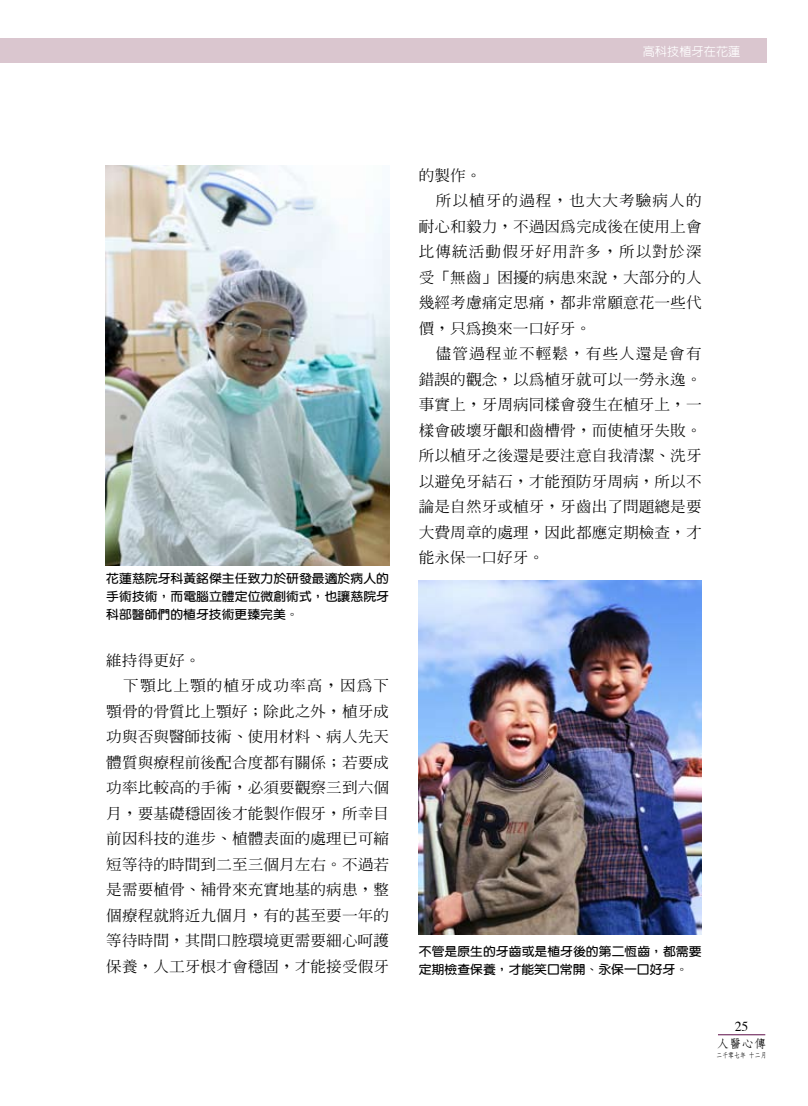
<style>
.page{position:relative;width:808px;height:1106px;background:#fff}
.page>*{position:absolute;margin:0;border:0;box-sizing:border-box;transform-origin:0 0}
.t1{font:500 14.85px "Inn Ming";color:#000;scale:1.06 1}
.t2{font:500 14.85px "Inn Ming";letter-spacing:.065em;color:#000;scale:1.06 1}
.t3{font:13.65px "Times";color:#000}
.t4{font:700 12.15px/18px "Yen Round";color:#000;text-align:justify;scale:1.06 1}
.t5{font:500 12.15px "Lin Gothic";color:#fff}
.t6{font:700 11.7px "Nan Sung";color:#000;scale:1.05 1}
.t7{font:700 7.2px "Nan Sung";color:#000;scale:.82 1}
</style>
<div class="page">
<hr style="left:718px;top:1034px;width:47px;height:1px;background:#661b52">
<div style="left:0;top:39px;width:767px;height:24px;background:#dac6cf"></div>
<img style="left:106px;top:166px;width:283px;height:400px">
<img style="left:419px;top:581px;width:283px;height:353px">
<p class="t5" style="left:643px;top:45px;width:99px">高科技植牙在花蓮</p>
<p class="t4" style="left:106px;top:570px;width:268px">花蓮慈院牙科黃銘傑主任致力於研發最適於病人的手術技術，而電腦立體定位微創術式，也讓慈院牙科部醫師們的植牙技術更臻完美。</p>
<p class="t1" style="left:106px;top:652px;width:90px">維持得更好。</p>
<p class="t2" style="left:123px;top:678px;width:252px">下顎比上顎的植牙成功率高，因為下</p>
<p class="t1" style="left:106px;top:703px;width:268px">顎骨的骨質比上顎好；除此之外，植牙成</p>
<p class="t1" style="left:106px;top:729px;width:268px">功與否與醫師技術、使用材料、病人先天</p>
<p class="t1" style="left:106px;top:754px;width:268px">體質與療程前後配合度都有關係；若要成</p>
<p class="t1" style="left:106px;top:780px;width:268px">功率比較高的手術，必須要觀察三到六個</p>
<p class="t1" style="left:106px;top:805px;width:268px">月，要基礎穩固後才能製作假牙，所幸目</p>
<p class="t1" style="left:106px;top:831px;width:268px">前因科技的進步、植體表面的處理已可縮</p>
<p class="t1" style="left:106px;top:856px;width:268px">短等待的時間到二至三個月左右。不過若</p>
<p class="t1" style="left:106px;top:882px;width:268px">是需要植骨、補骨來充實地基的病患，整</p>
<p class="t1" style="left:106px;top:907px;width:268px">個療程就將近九個月，有的甚至要一年的</p>
<p class="t1" style="left:106px;top:933px;width:268px">等待時間，其間口腔環境更需要細心呵護</p>
<p class="t1" style="left:106px;top:958px;width:268px">保養，人工牙根才會穩固，才能接受假牙</p>
<p class="t1" style="left:419px;top:167px;width:61px">的製作。</p>
<p class="t2" style="left:436px;top:193px;width:252px">所以植牙的過程，也大大考驗病人的</p>
<p class="t1" style="left:419px;top:218px;width:268px">耐心和毅力，不過因為完成後在使用上會</p>
<p class="t2" style="left:419px;top:244px;width:268px">比傳統活動假牙好用許多，所以對於深</p>
<p class="t1" style="left:419px;top:269px;width:268px">受「無齒」困擾的病患來說，大部分的人</p>
<p class="t1" style="left:419px;top:295px;width:268px">幾經考慮痛定思痛，都非常願意花一些代</p>
<p class="t1" style="left:419px;top:321px;width:164px">價，只為換來一口好牙。</p>
<p class="t2" style="left:436px;top:346px;width:252px">儘管過程並不輕鬆，有些人還是會有</p>
<p class="t1" style="left:419px;top:372px;width:268px">錯誤的觀念，以為植牙就可以一勞永逸。</p>
<p class="t1" style="left:419px;top:397px;width:268px">事實上，牙周病同樣會發生在植牙上，一</p>
<p class="t1" style="left:419px;top:423px;width:268px">樣會破壞牙齦和齒槽骨，而使植牙失敗。</p>
<p class="t1" style="left:419px;top:448px;width:268px">所以植牙之後還是要注意自我清潔、洗牙</p>
<p class="t1" style="left:419px;top:474px;width:268px">以避免牙結石，才能預防牙周病，所以不</p>
<p class="t1" style="left:419px;top:499px;width:268px">論是自然牙或植牙，牙齒出了問題總是要</p>
<p class="t1" style="left:419px;top:525px;width:268px">大費周章的處理，因此都應定期檢查，才</p>
<p class="t1" style="left:419px;top:550px;width:120px">能永保一口好牙。</p>
<p class="t4" style="left:419px;top:942px;width:268px">不管是原生的牙齒或是植牙後的第二恆齒，都需要定期檢查保養，才能笑口常開、永保一口好牙。</p>
<p class="t3" style="left:735px;top:1013px;width:15px">25</p>
<p class="t6" style="left:717px;top:1037px;width:49px">人醫心傳</p>
<p class="t7" style="left:716px;top:1051px;width:63px">二千零七年 十二月</p>
</div>
